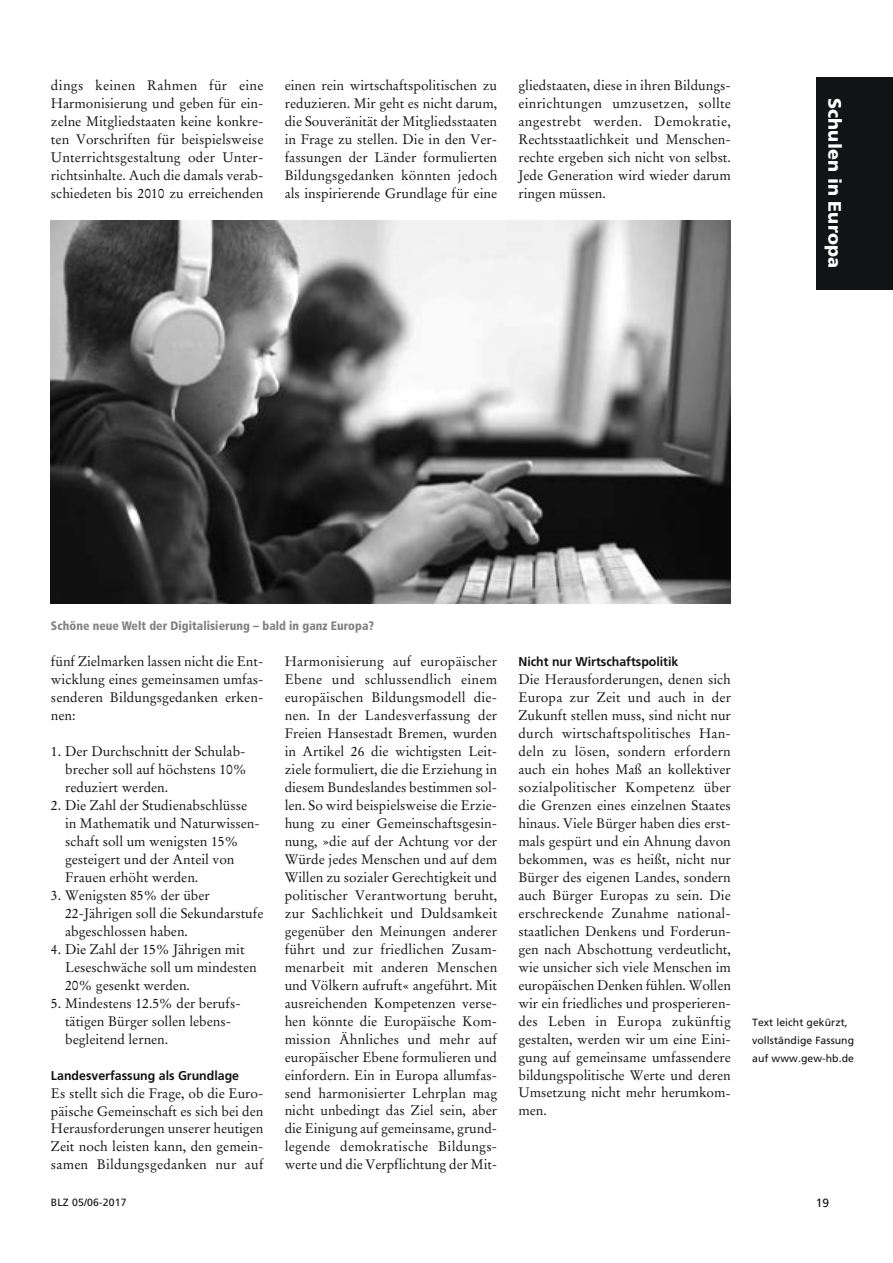
<style>
.page{position:relative;width:893px;height:1263px;background:#fff}
.page>*{position:absolute;margin:0;border:0;box-sizing:border-box;transform-origin:0 0}
.t1{font:900 18px "Frutiger";letter-spacing:.005em;color:#fffffe}
.t2{font:13.8px/18px "Stempel Garamond";color:#111314;text-align:justify}
.t3{font:700 12.75px "Frutiger";color:#111314}
.t4{font:900 condensed 12.3px "Frutiger";letter-spacing:.005em;color:#808281}
.t5{font:12px "Frutiger";color:#111314}
.t6{font:10.5px/18px "Frutiger";letter-spacing:.005em;color:#111314}
</style>
<div class="page">
<div style="left:816px;top:77px;width:76px;height:212px;background:#111314"></div>
<img style="left:51px;top:221px;width:680px;height:382px">
<p class="t2" style="left:51px;top:78px;width:214px">dings keinen Rahmen für eine Harmonisierung und geben für ein&shy;zelne Mitgliedstaaten keine konkre&shy;ten Vorschriften für beispielsweise Unterrichtsgestaltung oder Unter&shy;richtsinhalte. Auch die damals verab&shy;schiedeten bis 2010 zu erreichenden</p>
<p class="t2" style="left:285px;top:78px;width:214px">einen rein wirtschaftspolitischen zu reduzieren. Mir geht es nicht darum, die Souveränität der Mitgliedsstaaten in Frage zu stellen. Die in den Ver&shy;fassungen der Länder formulierten Bildungsgedanken könnten jedoch als inspirierende Grundlage für eine</p>
<p class="t2" style="left:518px;top:78px;width:214px">gliedstaaten, diese in ihren Bildungs&shy;einrichtungen umzusetzen, sollte angestrebt werden. Demokratie, Rechtsstaatlichkeit und Menschen&shy;rechte ergeben sich nicht von selbst.<br>Jede Generation wird wieder darum ringen müssen.</p>
<h1 class="t1" style="left:842px;top:98px;width:171px;rotate:90deg">Schulen in Europa</h1>
<p class="t4" style="left:51px;top:621px;width:325px">Schöne neue Welt der Digitalisierung – bald in ganz Europa?</p>
<p class="t2" style="left:51px;top:653px;width:214px">fünf Zielmarken lassen nicht die Ent&shy;wicklung eines gemeinsamen umfas&shy;senderen Bildungsgedanken erken&shy;nen:</p>
<p class="t2" style="left:65px;top:743px;width:183px;text-indent:-14px">1. Der Durchschnitt der Schulab&shy;brecher soll auf höchstens 10% reduziert werden.</p>
<p class="t2" style="left:65px;top:797px;width:196px;text-align:left;text-indent:-14px">2. Die Zahl der Studienabschlüsse in Mathematik und Naturwissen&shy;schaft soll um wenigsten 15% gesteigert und der Anteil von<br>Frauen erhöht werden.</p>
<p class="t2" style="left:65px;top:887px;width:200px;text-align:left;text-indent:-14px">3. Wenigsten 85% der über<br>22-Jährigen soll die Sekundarstufe abgeschlossen haben.</p>
<p class="t2" style="left:65px;top:941px;width:193px;text-align:left;text-indent:-14px">4. Die Zahl der 15% Jährigen mit<br>Leseschwäche soll um mindesten<br>20% gesenkt werden.</p>
<p class="t2" style="left:65px;top:995px;width:177px;text-align:left;text-indent:-14px">5. Mindestens 12.5% der berufs&shy;tätigen Bürger sollen lebens&shy;begleitend lernen.</p>
<p class="t3" style="left:51px;top:1070px;width:190px">Landesverfassung als Grundlage</p>
<p class="t2" style="left:51px;top:1085px;width:214px">Es stellt sich die Frage, ob die Euro&shy;päische Gemeinschaft es sich bei den Herausforderungen unserer heutigen Zeit noch leisten kann, den gemein&shy;samen Bildungsgedanken nur auf</p>
<p class="t2" style="left:285px;top:653px;width:214px">Harmonisierung auf europäischer Ebene und schlussendlich einem europäischen Bildungsmodell die&shy;nen. In der Landesverfassung der Freien Hansestadt Bremen, wurden in Artikel 26 die wichtigsten Leit&shy;ziele formuliert, die die Erziehung in diesem Bundeslandes bestimmen sol&shy;len. So wird beispielsweise die Erzie&shy;hung zu einer Gemeinschaftsgesin&shy;nung, »die auf der Achtung vor der Würde jedes Menschen und auf dem Willen zu sozialer Gerechtigkeit und politischer Verantwortung beruht, zur Sachlichkeit und Duldsamkeit gegenüber den Meinungen anderer führt und zur friedlichen Zusam&shy;menarbeit mit anderen Menschen und Völkern aufruft« angeführt. Mit ausreichenden Kompetenzen verse&shy;hen könnte die Europäische Kom&shy;mission Ähnliches und mehr auf europäischer Ebene formulieren und einfordern. Ein in Europa allumfas&shy;send harmonisierter Lehrplan mag nicht unbedingt das Ziel sein, aber die Einigung auf gemeinsame, grund&shy;legende demokratische Bildungs&shy;werte und die Verpflichtung der Mit-</p>
<p class="t3" style="left:518px;top:656px;width:161px">Nicht nur Wirtschaftspolitik</p>
<p class="t2" style="left:518px;top:671px;width:214px">Die Herausforderungen, denen sich Europa zur Zeit und auch in der Zukunft stellen muss, sind nicht nur durch wirtschaftspolitisches Han&shy;deln zu lösen, sondern erfordern auch ein hohes Maß an kollektiver sozialpolitischer Kompetenz über die Grenzen eines einzelnen Staates hinaus. Viele Bürger haben dies erst&shy;mals gespürt und ein Ahnung davon bekommen, was es heißt, nicht nur Bürger des eigenen Landes, sondern auch Bürger Europas zu sein. Die erschreckende Zunahme national&shy;staatlichen Denkens und Forderun&shy;gen nach Abschottung verdeutlicht, wie unsicher sich viele Menschen im europäischen Denken fühlen. Wollen wir ein friedliches und prosperieren&shy;des Leben in Europa zukünftig gestalten, werden wir um eine Eini&shy;gung auf gemeinsame umfassendere bildungspolitische Werte und deren Umsetzung nicht mehr herumkom&shy;men.</p>
<p class="t6" style="left:752px;top:1014px;width:104px">Text leicht gekürzt, vollständige Fassung auf www.gew-hb.de</p>
<p class="t6" style="left:51px;top:1195px;width:77px">BLZ 05/06-2017</p>
<p class="t5" style="left:816px;top:1198px;width:15px">19</p>
</div>
